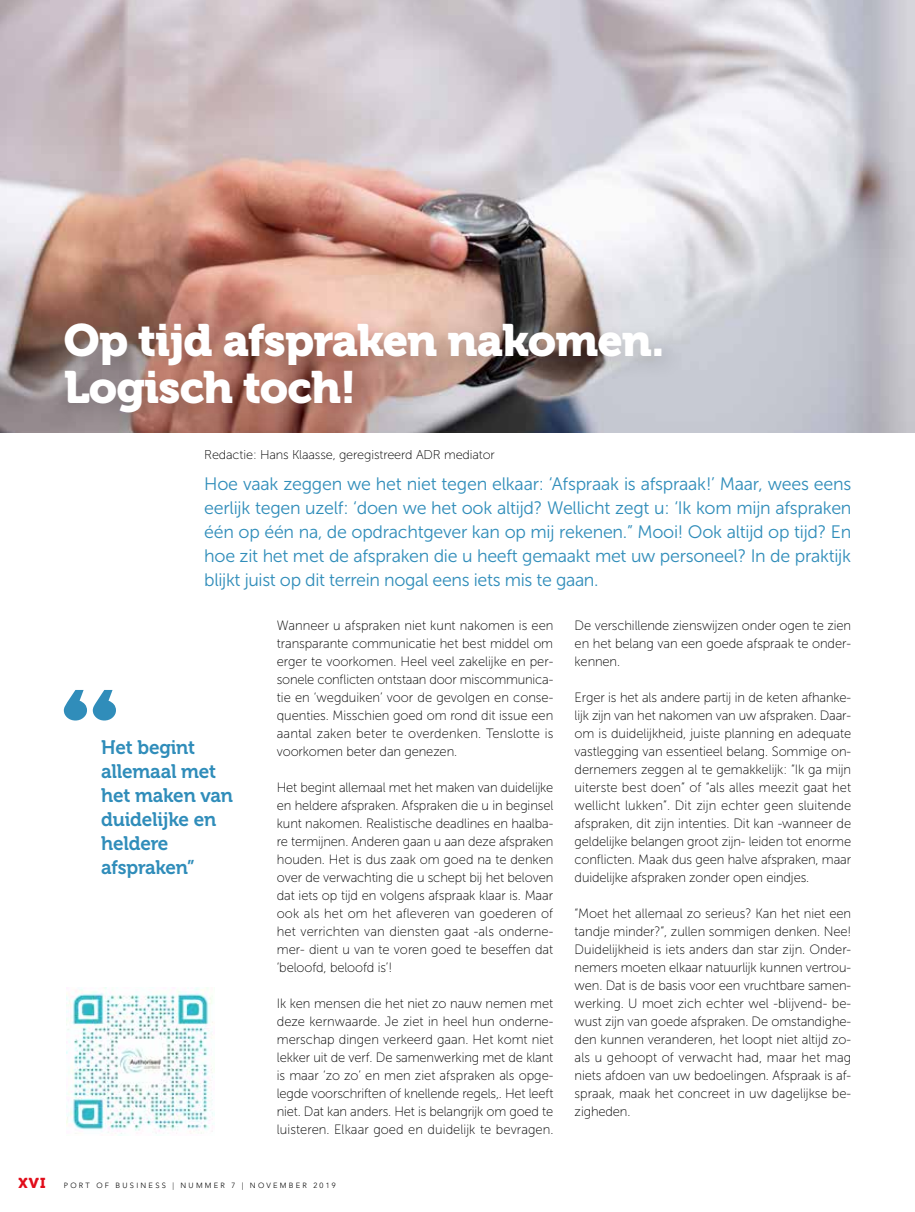
<style>
.page{position:relative;width:915px;height:1212px;background:#fff}
.page>*{position:absolute;margin:0;border:0;box-sizing:border-box;transform-origin:0 0}
.t1{font:45px/46.5px "Museo 900";letter-spacing:-.02em;color:#fff}
.t2{font:19.5px/24px "Museo 700";letter-spacing:-.01em;color:#308dba}
.t3{font:18px/24px "Museo Sans 300";letter-spacing:-.02em;color:#308dba;text-align:justify}
.t4{font:14.25px "Museo 900";color:#e10d1a}
.t5{font:13.5px/18px "Museo Sans 100";letter-spacing:-.01em;color:#000;text-align:justify;scale:.96 1}
.t6{font:12.75px "Museo Sans 100";letter-spacing:-.01em;color:#000}
.t7{font:300 7.5px "Avenir LT Std";letter-spacing:.3em;color:#000}
</style>
<div class="page">
<img style="left:0;top:0;width:914px;height:432px">
<div style="left:53px;top:311px;width:632px;height:125px;background:#000;opacity:.17"></div>
<svg style="left:64px;top:690px;width:52px;height:30px"></svg>
<img style="left:67px;top:987px;width:148px;height:148px">
<h1 class="t1" style="left:64px;top:317px;width:602px">Op tijd afspraken nakomen.<br>Logisch toch!</h1>
<p class="t6" style="left:204px;top:448px;width:292px">Redactie: Hans Klaasse, geregistreerd ADR mediator</p>
<p class="t3" style="left:204px;top:472px;width:648px">Hoe vaak zeggen we het niet tegen elkaar: ‘Afspraak is afspraak!’ Maar, wees eens eerlijk tegen uzelf: ‘doen we het ook altijd? Wellicht zegt u: ‘Ik kom mijn afspraken één op één na, de opdrachtgever kan op mij rekenen.” Mooi! Ook altijd op tijd? En hoe zit het met de afspraken die u heeft gemaakt met uw personeel? In de praktijk blijkt juist op dit terrein nogal eens iets mis te gaan.</p>
<h2 class="t2" style="left:101px;top:736px;width:133px">Het begint allemaal met het maken van duidelijke en heldere afspraken”</h2>
<p class="t5" style="left:277px;top:617px;width:289px">Wanneer u afspraken niet kunt nakomen is een transparante communicatie het best middel om erger te voorkomen. Heel veel zakelijke en per&shy;sonele conflicten ontstaan door miscommunica&shy;tie en ‘wegduiken’ voor de gevolgen en conse&shy;quenties. Misschien goed om rond dit issue een aantal zaken beter te overdenken. Tenslotte is voorkomen beter dan genezen.</p>
<p class="t5" style="left:277px;top:779px;width:289px">Het begint allemaal met het maken van duidelijke en heldere afspraken. Afspraken die u in beginsel kunt nakomen. Realistische deadlines en haalba&shy;re termijnen. Anderen gaan u aan deze afspraken houden. Het is dus zaak om goed na te denken over de verwachting die u schept bij het beloven dat iets op tijd en volgens afspraak klaar is. Maar ook als het om het afleveren van goederen of het verrichten van diensten gaat -als onderne&shy;mer- dient u van te voren goed te beseffen dat ‘beloofd, beloofd is’!</p>
<p class="t5" style="left:277px;top:995px;width:289px">Ik ken mensen die het niet zo nauw nemen met deze kernwaarde. Je ziet in heel hun onderne&shy;merschap dingen verkeerd gaan. Het komt niet lekker uit de verf. De samenwerking met de klant is maar ‘zo zo’ en men ziet afspraken als opge&shy;legde voorschriften of knellende regels,. Het leeft niet. Dat kan anders. Het is belangrijk om goed te luisteren. Elkaar goed en duidelijk te bevragen.</p>
<p class="t4" style="left:18px;top:1175px;width:29px">XVI</p>
<p class="t7" style="left:64px;top:1181px;width:273px">PORT OF BUSINESS | NUMMER 7 | NOVEMBER 2019</p>
<p class="t5" style="left:574px;top:617px;width:289px">De verschillende zienswijzen onder ogen te zien en het belang van een goede afspraak te onder&shy;kennen.</p>
<p class="t5" style="left:574px;top:689px;width:290px">Erger is het als andere partij in de keten afhanke&shy;lijk zijn van het nakomen van uw afspraken. Daar&shy;om is duidelijkheid, juiste planning en adequate vastlegging van essentieel belang. Sommige on&shy;dernemers zeggen al te gemakkelijk: “Ik ga mijn uiterste best doen” of “als alles meezit gaat het wellicht lukken”. Dit zijn echter geen sluitende afspraken, dit zijn intenties. Dit kan -wanneer de geldelijke belangen groot zijn- leiden tot enorme conflicten. Maak dus geen halve afspraken, maar duidelijke afspraken zonder open eindjes.</p>
<p class="t5" style="left:574px;top:904px;width:289px">“Moet het allemaal zo serieus? Kan het niet een tandje minder?”, zullen sommigen denken. Nee!<br>Duidelijkheid is iets anders dan star zijn. Onder&shy;nemers moeten elkaar natuurlijk kunnen vertrou&shy;wen. Dat is de basis voor een vruchtbare samen&shy;werking. U moet zich echter wel -blijvend- be&shy;wust zijn van goede afspraken. De omstandighe&shy;den kunnen veranderen, het loopt niet altijd zo&shy;als u gehoopt of verwacht had, maar het mag niets afdoen van uw bedoelingen. Afspraak is af&shy;spraak, maak het concreet in uw dagelijkse be&shy;zigheden.</p>
</div>
